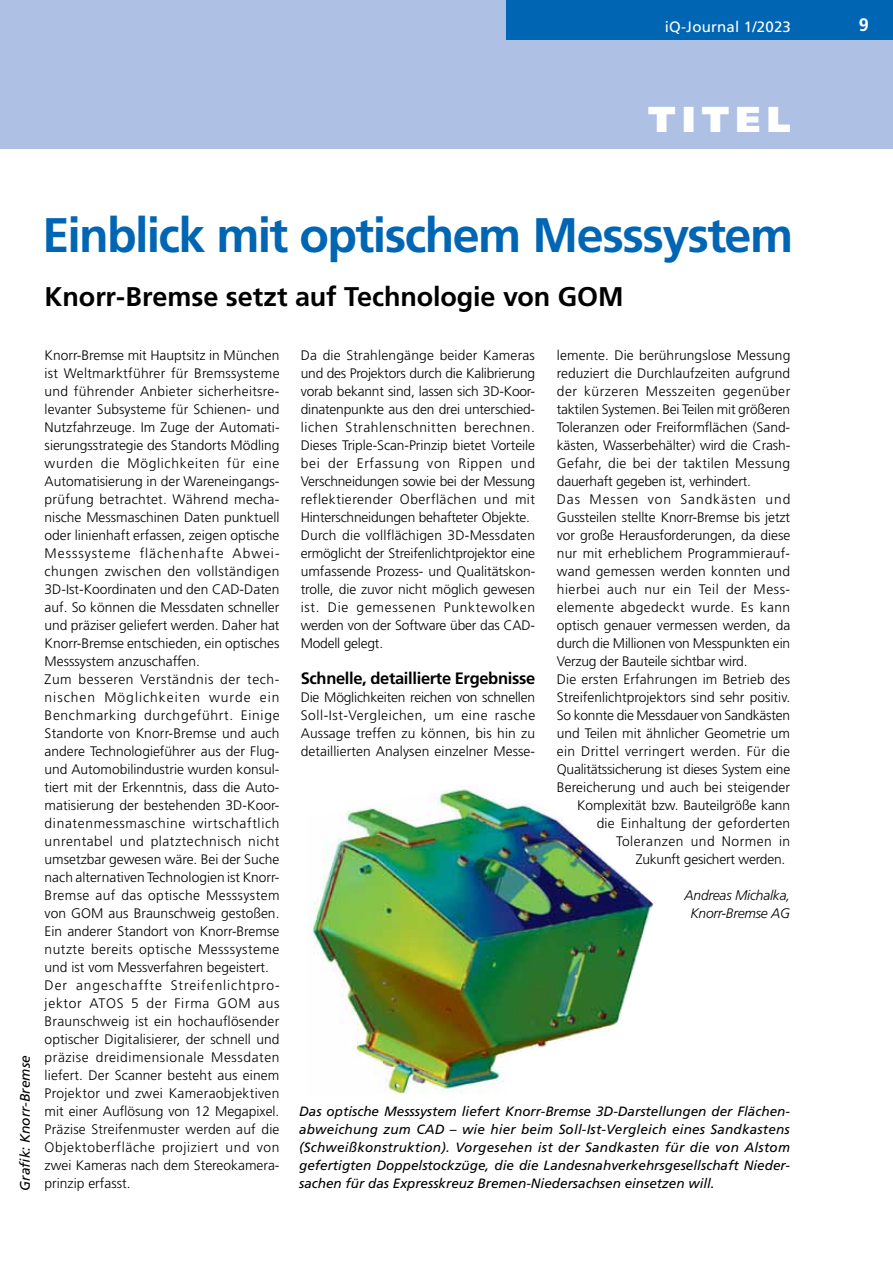
<style>
.page{position:relative;width:893px;height:1263px;background:#fff}
.page>*{position:absolute;margin:0;border:0;box-sizing:border-box;transform-origin:0 0}
.t1{font:700 48.45px "Frutiger";letter-spacing:-.035em;color:#0066b3}
.t2{font:900 36px "Frutiger";color:#fff}
.t3{font:700 27px "Frutiger";letter-spacing:-.005em;color:#000}
.t4{font:700 18px "Frutiger";color:#fff}
.t5{font:700 16.5px "Frutiger";letter-spacing:-.02em;color:#000}
.t6{font:15px "Frutiger";letter-spacing:.015em;color:#fff}
.t7{font:300 13.8px/18px "Frutiger";color:#000}
.t8{font:300 13.8px "Frutiger";letter-spacing:.025em;color:#000}
.t9{font:300 13.8px "Frutiger";letter-spacing:.02em;color:#000}
.t10{font:300 13.8px "Frutiger";letter-spacing:.035em;color:#000}
.t11{font:italic 300 13.8px/18px "Frutiger";letter-spacing:-.015em;color:#000;text-align:center}
.t12{font:300 13.8px "Frutiger";letter-spacing:.04em;color:#000}
.t13{font:300 13.8px "Frutiger";letter-spacing:.065em;color:#000}
.t14{font:italic 13.8px "Frutiger";color:#000}
.t15{font:italic 13.5px/18px "Frutiger";color:#000;text-align:justify}
</style>
<div class="page">
<img style="left:310px;top:786px;width:343px;height:308px">
<div style="left:0;top:0;width:893px;height:149px;background:#aec0e3"></div>
<div style="left:506px;top:0;width:387px;height:39px;background:#0066b3"></div>
<p class="t6" style="left:665px;top:18px;width:128px">iQ-Journal 1/2023</p>
<h3 class="t4" style="left:859px;top:14px;width:12px">9</h3>
<h2 class="t2" style="left:648px;top:97px;width:144px">titel</h2>
<h1 class="t1" style="left:43px;top:207px;width:752px">Einblick mit optischem Messsystem</h1>
<h3 class="t3" style="left:45px;top:281px;width:581px">Knorr-Bremse setzt auf Technologie von GOM</h3>
<p class="t14" style="left:17px;top:1191px;width:137px;rotate:-90deg">Grafik: Knorr-Bremse</p>
<p class="t7" style="left:45px;top:346px;width:236px">Knorr-Bremse mit Hauptsitz in München ist Weltmarktführer für Bremssysteme und führender Anbieter sicherheitsre&shy;levanter Subsysteme für Schienen- und Nutzfahrzeuge. Im Zuge der Automati&shy;sierungsstrategie des Standorts Mödling wurden die Möglichkeiten für eine Automatisierung in der Wareneingangs&shy;prüfung betrachtet. Während mecha&shy;nische Messmaschinen Daten punktuell oder linienhaft erfassen, zeigen optische Messsysteme flächenhafte Abwei&shy;chungen zwischen den vollständigen 3D-Ist-Koordinaten und den CAD-Daten auf. So können die Messdaten schneller und präziser geliefert werden. Daher hat Knorr-Bremse entschieden, ein optisches Messsystem anzuschaffen.<br>Zum besseren Verständnis der tech&shy;nischen Möglichkeiten wurde ein Benchmarking durchgeführt. Einige Standorte von Knorr-Bremse und auch andere Technologieführer aus der Flug&shy;und Automobilindustrie wurden konsul&shy;tiert mit der Erkenntnis, dass die Auto&shy;matisierung der bestehenden 3D-Koor&shy;dinatenmessmaschine wirtschaftlich unrentabel und platztechnisch nicht umsetzbar gewesen wäre. Bei der Suche nach alternativen Technologien ist Knorr-Bremse auf das optische Messsystem von GOM aus Braunschweig gestoßen.<br>Ein anderer Standort von Knorr-Bremse nutzte bereits optische Messsysteme und ist vom Messverfahren begeistert.<br>Der angeschaffte Streifenlichtpro&shy;jektor ATOS 5 der Firma GOM aus Braunschweig ist ein hochauflösender optischer Digitalisierer, der schnell und präzise dreidimensionale Messdaten liefert. Der Scanner besteht aus einem Projektor und zwei Kameraobjektiven mit einer Auflösung von 12 Megapixel.<br>Präzise Streifenmuster werden auf die Objektoberfläche projiziert und von zwei Kameras nach dem Stereokamera&shy;prinzip erfasst.</p>
<p class="t7" style="left:301px;top:346px;width:236px">Da die Strahlengänge beider Kameras und des Projektors durch die Kalibrierung vorab bekannt sind, lassen sich 3D-Koor&shy;dinatenpunkte aus den drei unterschied&shy;lichen Strahlenschnitten berechnen.<br>Dieses Triple-Scan-Prinzip bietet Vorteile bei der Erfassung von Rippen und Verschneidungen sowie bei der Messung reflektierender Oberflächen und mit Hinterschneidungen behafteter Objekte.<br>Durch die vollflächigen 3D-Messdaten ermöglicht der Streifenlichtprojektor eine umfassende Prozess- und Qualitätskon&shy;trolle, die zuvor nicht möglich gewesen ist. Die gemessenen Punktewolken werden von der Software über das CAD-Modell gelegt.</p>
<p class="t7" style="left:557px;top:346px;width:235px">lemente. Die berührungslose Messung</p>
<p class="t7" style="left:557px;top:364px;width:235px">reduziert die Durchlaufzeiten aufgrund</p>
<p class="t10" style="left:557px;top:383px;width:235px">der kürzeren Messzeiten gegenüber</p>
<p class="t7" style="left:557px;top:400px;width:235px">taktilen Systemen. Bei Teilen mit größeren</p>
<p class="t7" style="left:557px;top:418px;width:235px">Toleranzen oder Freiformflächen (Sand-</p>
<p class="t7" style="left:557px;top:436px;width:235px">kästen, Wasserbehälter) wird die Crash-</p>
<p class="t8" style="left:557px;top:455px;width:235px">Gefahr, die bei der taktilen Messung</p>
<p class="t7" style="left:557px;top:472px;width:196px">dauerhaft gegeben ist, verhindert.</p>
<p class="t13" style="left:557px;top:491px;width:235px">Das Messen von Sandkästen und</p>
<p class="t7" style="left:557px;top:508px;width:235px">Gussteilen stellte Knorr-Bremse bis jetzt</p>
<p class="t7" style="left:557px;top:526px;width:235px">vor große Herausforderungen, da diese</p>
<p class="t7" style="left:557px;top:544px;width:235px">nur mit erheblichem Programmierauf-</p>
<p class="t7" style="left:557px;top:562px;width:235px">wand gemessen werden konnten und</p>
<p class="t12" style="left:557px;top:581px;width:235px">hierbei auch nur ein Teil der Mess-</p>
<p class="t8" style="left:557px;top:599px;width:235px">elemente abgedeckt wurde. Es kann</p>
<p class="t7" style="left:557px;top:616px;width:235px">optisch genauer vermessen werden, da</p>
<p class="t7" style="left:557px;top:634px;width:235px">durch die Millionen von Messpunkten ein</p>
<p class="t7" style="left:557px;top:652px;width:192px">Verzug der Bauteile sichtbar wird.</p>
<p class="t7" style="left:557px;top:670px;width:235px">Die ersten Erfahrungen im Betrieb des</p>
<p class="t7" style="left:557px;top:688px;width:235px">Streifenlichtprojektors sind sehr positiv.</p>
<p class="t7" style="left:557px;top:706px;width:235px">So konnte die Messdauer von Sandkästen</p>
<p class="t7" style="left:557px;top:724px;width:235px">und Teilen mit ähnlicher Geometrie um</p>
<p class="t9" style="left:557px;top:743px;width:235px">ein Drittel verringert werden. Für die</p>
<p class="t7" style="left:557px;top:760px;width:235px">Qualitätssicherung ist dieses System eine</p>
<p class="t7" style="left:557px;top:778px;width:235px">Bereicherung und auch bei steigender</p>
<p class="t7" style="left:577px;top:796px;width:214px">Komplexität bzw. Bauteilgröße kann</p>
<p class="t9" style="left:597px;top:815px;width:195px">die Einhaltung der geforderten</p>
<p class="t10" style="left:616px;top:833px;width:176px">Toleranzen und Normen in</p>
<p class="t7" style="left:636px;top:850px;width:151px">Zukunft gesichert werden.</p>
<p class="t11" style="left:685px;top:886px;width:107px">Andreas Michalka,<br>Knorr-Bremse AG</p>
<p class="t5" style="left:301px;top:669px;width:236px">Schnelle, detaillierte Ergebnisse</p>
<p class="t7" style="left:301px;top:688px;width:236px;text-align:justify">Die Möglichkeiten reichen von schnellen Soll-Ist-Vergleichen, um eine rasche Aussage treffen zu können, bis hin zu detaillierten Analysen einzelner Messe-</p>
<p class="t15" style="left:299px;top:1102px;width:492px">Das optische Messsystem liefert Knorr-Bremse 3D-Darstellungen der Flächen&shy;abweichung zum CAD – wie hier beim Soll-Ist-Vergleich eines Sandkastens (Schweißkonstruktion). Vorgesehen ist der Sandkasten für die von Alstom gefertigten Doppelstockzüge, die die Landesnahverkehrsgesellschaft Nieder&shy;sachen für das Expresskreuz Bremen-Niedersachsen einsetzen will.</p>
</div>
